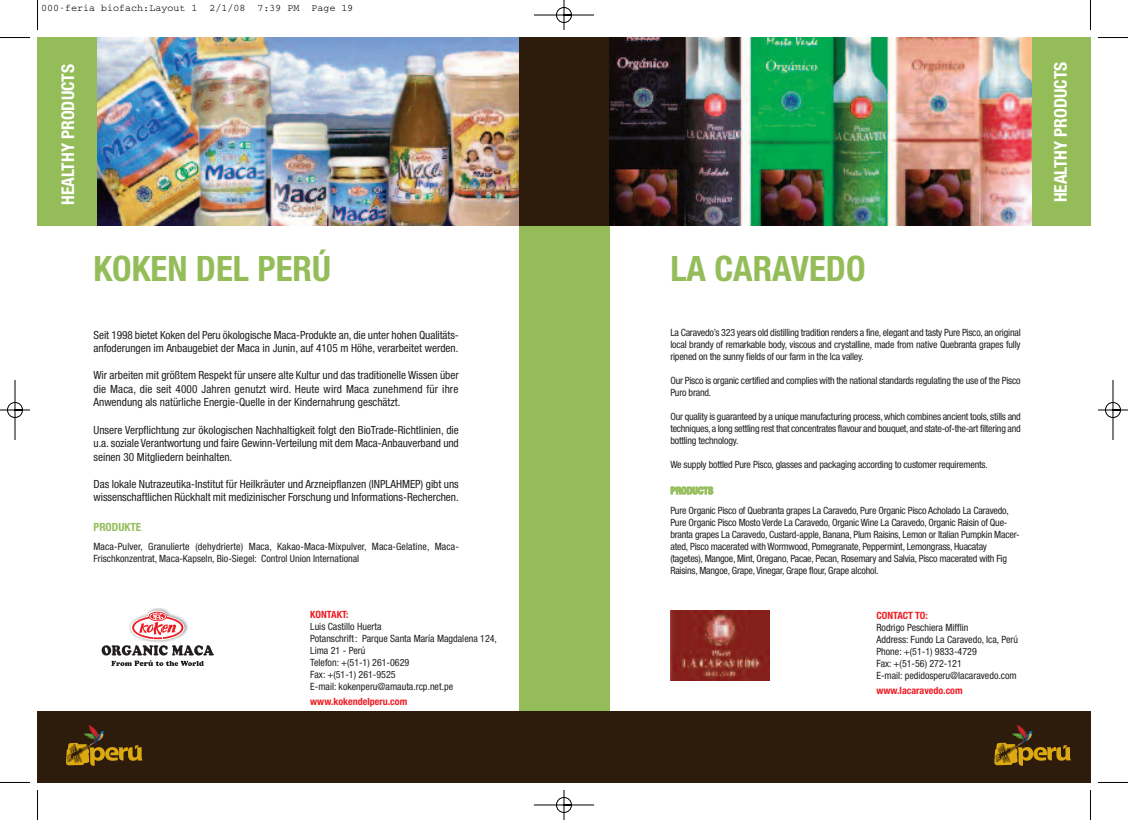
<style>
.page{position:relative;width:1128px;height:820px;background:#fff}
.page>*{position:absolute;margin:0;border:0;box-sizing:border-box;transform-origin:0 0}
.t1{font:700 condensed 35px "Helvetica Neue";color:#94bd59}
.t2{font:700 condensed 17.5px "Helvetica Neue";color:#fff}
.t3{font:condensed 11.25px/13.5px "Helvetica Neue";color:#231f20}
.t4{font:700 condensed 11.25px "Helvetica Neue";color:#94bd59}
.t5{font:condensed 10px/12px "Helvetica Neue";letter-spacing:-.02em;color:#231f20;text-align:justify}
.t6{font:condensed 10px/12px "Helvetica Neue";color:#231f20}
.t7{font:condensed 10px/12px "Helvetica Neue";letter-spacing:.01em;color:#231f20}
.t8{font:700 condensed 10px "Helvetica Neue";color:#ee1d23}
.t9{font:10px "Courier";color:#000}
.t10{font:700 condensed 10px "Helvetica Neue";letter-spacing:-.005em;color:#94bd59}
</style>
<div class="page">
<img style="left:0;top:0;width:1127px;height:819px">
<p class="t9" style="left:41px;top:5px;width:314px">000-feria biofach:Layout 1 2/1/08 7:39 PM Page 19</p>
<h2 class="t2" style="left:57px;top:205px;width:142px;rotate:-90deg">HEALTHY PRODUCTS</h2>
<h1 class="t1" style="left:93px;top:247px;width:239px">KOKEN DEL PERÚ</h1>
<p class="t3" style="left:93px;top:329px;width:367px">Seit 1998 bietet Koken del Peru ökologische Maca-Produkte an, die unter hohen Qualitäts&shy;anfoderungen im Anbaugebiet der Maca in Junin, auf 4105 m Höhe, verarbeitet werden.</p>
<p class="t3" style="left:93px;top:369px;width:367px;text-align:justify">Wir arbeiten mit größtem Respekt für unsere alte Kultur und das traditionelle Wissen über die Maca, die seit 4000 Jahren genutzt wird. Heute wird Maca zunehmend für ihre Anwendung als natürliche Energie-Quelle in der Kindernahrung geschätzt.</p>
<p class="t3" style="left:93px;top:423px;width:367px;text-align:justify">Unsere Verpflichtung zur ökologischen Nachhaltigkeit folgt den BioTrade-Richtlinien, die u.a. soziale Verantwortung und faire Gewinn-Verteilung mit dem Maca-Anbauverband und seinen 30 Mitgliedern beinhalten.</p>
<p class="t3" style="left:93px;top:477px;width:367px">Das lokale Nutrazeutika-Institut für Heilkräuter und Arzneipflanzen (INPLAHMEP) gibt uns wissenschaftlichen Rückhalt mit medizinischer Forschung und Informations-Recherchen.</p>
<p class="t4" style="left:93px;top:520px;width:49px">PRODUKTE</p>
<p class="t7" style="left:93px;top:541px;width:367px">Maca-Pulver, Granulierte (dehydrierte) Maca, Kakao-Maca-Mixpulver, Maca-Gelatine, Maca-<br>Frischkonzentrat, Maca-Kapseln, Bio-Siegel: Control Union International</p>
<p class="t8" style="left:310px;top:608px;width:40px">KONTAKT:</p>
<p class="t6" style="left:310px;top:621px;width:188px">Luis Castillo Huerta<br>Potanschrift: Parque Santa María Magdalena 124,<br>Lima 21 - Perú<br>Telefon: +(51-1) 261-0629<br>Fax: +(51-1) 261-9525<br>E-mail: kokenperu@amauta.rcp.net.pe</p>
<p class="t8" style="left:310px;top:694px;width:98px">www.kokendelperu.com</p>
<h1 class="t1" style="left:670px;top:247px;width:197px">LA CARAVEDO</h1>
<p class="t5" style="left:670px;top:326px;width:352px">La Caravedo’s 323 years old distilling tradition renders a fine, elegant and tasty Pure Pisco, an original local brandy of remarkable body, viscous and crystalline, made from native Quebranta grapes fully ripened on the sunny fields of our farm in the Ica valley.</p>
<p class="t5" style="left:670px;top:374px;width:352px">Our Pisco is organic certified and complies with the national standards regulating the use of the Pisco<br>Puro brand.</p>
<p class="t5" style="left:670px;top:410px;width:352px">Our quality is guaranteed by a unique manufacturing process,which combines ancient tools, stills and techniques, a long settling rest that concentrates flavour and bouquet, and state-of-the-art filtering and bottling technology.</p>
<p class="t5" style="left:670px;top:458px;width:319px">We supply bottled Pure Pisco, glasses and packaging according to customer requirements.</p>
<p class="t10" style="left:670px;top:484px;width:44px">PRODUCTS</p>
<p class="t5" style="left:670px;top:504px;width:351px;text-align:left">Pure Organic Pisco of Quebranta grapes La Caravedo, Pure Organic Pisco Acholado La Caravedo, Pure Organic Pisco Mosto Verde La Caravedo, Organic Wine La Caravedo, Organic Raisin of Que&shy;branta grapes La Caravedo, Custard-apple, Banana, Plum Raisins, Lemon or Italian Pumpkin Macer&shy;ated, Pisco macerated with Wormwood, Pomegranate, Peppermint, Lemongrass, Huacatay (tagetes), Mangoe, Mint, Oregano, Pacae, Pecan, Rosemary and Salvia, Pisco macerated with Fig Raisins, Mangoe, Grape, Vinegar, Grape flour, Grape alcohol.</p>
<p class="t8" style="left:876px;top:609px;width:53px">CONTACT TO:</p>
<p class="t6" style="left:876px;top:622px;width:143px">Rodrigo Peschiera Mifflin<br>Address: Fundo La Caravedo, Ica, Perú<br>Phone: +(51-1) 9833-4729<br>Fax: +(51-56) 272-121<br>E-mail: pedidosperu@lacaravedo.com</p>
<p class="t8" style="left:876px;top:684px;width:88px">www.lacaravedo.com</p>
<h2 class="t2" style="left:1049px;top:202px;width:142px;rotate:-90deg">HEALTHY PRODUCTS</h2>
</div>
